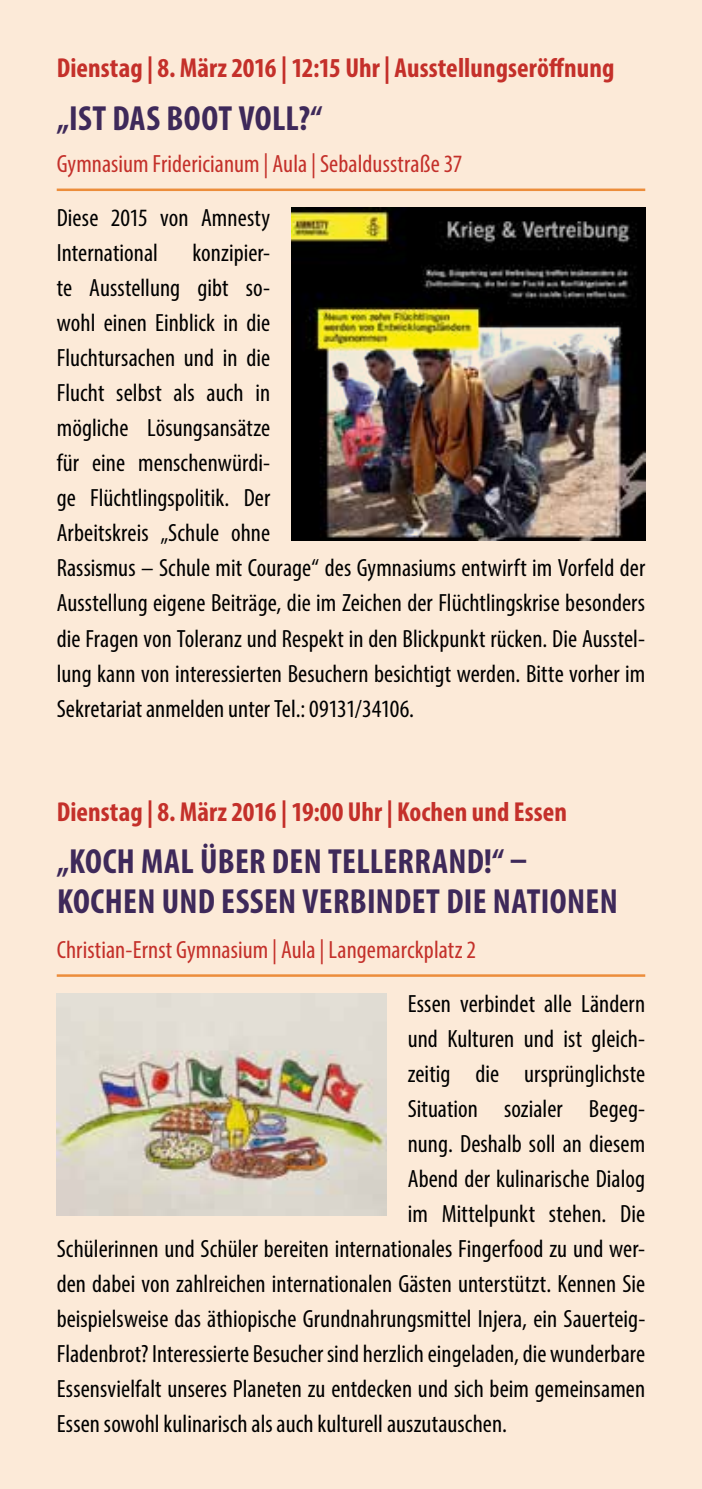
<style>
.page{position:relative;width:702px;height:1489px;background:#fff}
.page>*{position:absolute;margin:0;border:0;box-sizing:border-box;transform-origin:0 0}
.t1{font:700 condensed 35px/40px "Myriad Pro";letter-spacing:.01em;color:#3e295a}
.t2{font:700 condensed 27.5px "Myriad Pro";color:#c4302a}
.t3{font:condensed 25px/35px "Myriad Pro";letter-spacing:.005em;color:#000}
.t4{font:condensed 25px "Myriad Pro";letter-spacing:.005em;color:#c4302a}
</style>
<div class="page">
<div style="left:0;top:0;width:702px;height:1488px;background:#fcead8"></div>
<img style="left:291px;top:207px;width:354px;height:334px">
<img style="left:57px;top:993px;width:329px;height:222px">
<hr style="left:57px;top:188px;width:588px;height:3px;background:#ec8d3b">
<hr style="left:57px;top:974px;width:588px;height:2px;background:#ec8d3b">
<p class="t2" style="left:57px;top:51px;width:559px">DIENSTAG | 8. MÄRZ 2016 | 12:15 UHR | AUSSTELLUNGSERÖFFNUNG</p>
<h1 class="t1" style="left:57px;top:97px;width:267px">„IST DAS BOOT VOLL?“</h1>
<p class="t4" style="left:57px;top:149px;width:407px">Gymnasium Fridericianum | Aula | Sebaldusstraße 37</p>
<p class="t3" style="left:57px;top:200px;width:215px">Diese 2015 von Amnesty<br>International</p>
<p class="t3" style="left:57px;top:235px;width:590px;text-indent:136px">konzipier-<br>te Ausstellung gibt so-<br>wohl einen Einblick in die<br>Fluchtursachen und in die<br>Flucht selbst als auch in<br>mögliche Lösungsansätze<br>für eine menschenwürdi-<br>ge Flüchtlingspolitik. Der<br>Arbeitskreis „Schule ohne<br>Rassismus – Schule mit Courage“ des Gymnasiums entwirft im Vorfeld der Ausstellung eigene Beiträge, die im Zeichen der Flüchtlingskrise besonders die Fragen von Toleranz und Respekt in den Blickpunkt rücken. Die Ausstel&shy;lung kann von interessierten Besuchern besichtigt werden. Bitte vorher im Sekretariat anmelden unter Tel.: 09131/34106.</p>
<p class="t2" style="left:57px;top:794px;width:511px">DIENSTAG | 8. MÄRZ 2016 | 19:00 UHR | KOCHEN UND ESSEN</p>
<h1 class="t1" style="left:57px;top:840px;width:562px">„KOCH MAL ÜBER DEN TELLERRAND!“ –<br>KOCHEN UND ESSEN VERBINDET DIE NATIONEN</h1>
<p class="t4" style="left:57px;top:934px;width:421px">Christian-Ernst Gymnasium | Aula | Langemarckplatz 2</p>
<p class="t3" style="left:407px;top:985px;width:239px">Essen verbindet alle Ländern</p>
<p class="t3" style="left:407px;top:1020px;width:239px">und Kulturen und ist gleich-</p>
<p class="t3" style="left:407px;top:1055px;width:239px">zeitig die ursprünglichste</p>
<p class="t3" style="left:407px;top:1090px;width:239px">Situation sozialer Begeg-</p>
<p class="t3" style="left:407px;top:1125px;width:239px">nung. Deshalb soll an diesem</p>
<p class="t3" style="left:407px;top:1160px;width:239px">Abend der kulinarische Dialog</p>
<p class="t3" style="left:407px;top:1195px;width:239px">im Mittelpunkt stehen. Die</p>
<p class="t3" style="left:57px;top:1230px;width:590px">Schülerinnen und Schüler bereiten internationales Fingerfood zu und wer-</p>
<p class="t3" style="left:57px;top:1265px;width:590px">den dabei von zahlreichen internationalen Gästen unterstützt. Kennen Sie</p>
<p class="t3" style="left:57px;top:1300px;width:590px">beispielsweise das äthiopische Grundnahrungsmittel Injera, ein Sauerteig-</p>
<p class="t3" style="left:57px;top:1335px;width:590px">Fladenbrot? Interessierte Besucher sind herzlich eingeladen, die wunderbare</p>
<p class="t3" style="left:57px;top:1370px;width:590px">Essensvielfalt unseres Planeten zu entdecken und sich beim gemeinsamen</p>
<p class="t3" style="left:57px;top:1405px;width:452px">Essen sowohl kulinarisch als auch kulturell auszutauschen.</p>
</div>
